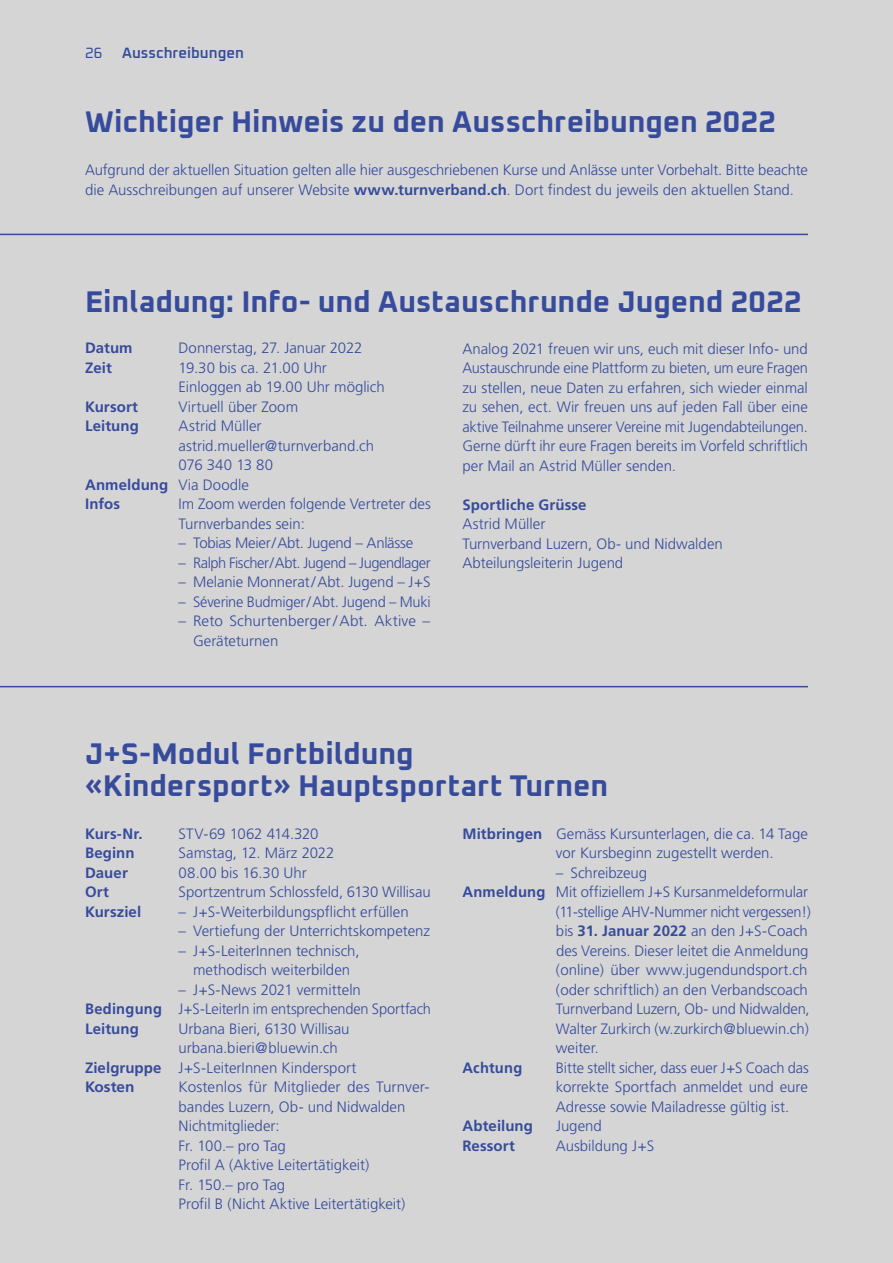
<style>
.page{position:relative;width:893px;height:1263px;background:#d5d5d5}
.page>*{position:absolute;margin:0;border:0;box-sizing:border-box;transform-origin:0 0}
.t1{font:700 30px/31.5px "Oxanium";letter-spacing:-.005em;color:#364b9b}
.t2{font:300 15px/19.5px "Frutiger";letter-spacing:-.005em;color:#364b9b}
.t3{font:700 15px "Frutiger";letter-spacing:.005em;color:#364b9b}
.t4{font:300 15px "Frutiger";letter-spacing:-.03em;color:#364b9b}
.t5{font:600 15px "Oxanium";color:#364b9b}
.t6{font:15px "Oxanium";color:#364b9b}
.s1{font-weight:700}
.s2{font-weight:300}
</style>
<div class="page">
<hr style="left:0;top:234px;width:808px;height:1px;background:#364b9b">
<hr style="left:0;top:686px;width:808px;height:1px;background:#364b9b">
<p class="t6" style="left:85px;top:43px;width:19px">26</p>
<p class="t5" style="left:122px;top:43px;width:123px">Ausschreibungen</p>
<h1 class="t1" style="left:85px;top:104px;width:692px">Wichtiger Hinweis zu den Ausschreibungen 2022</h1>
<p class="t2" style="left:85px;top:160px;width:724px">Aufgrund der aktuellen Situation gelten alle hier ausgeschriebenen Kurse und Anlässe unter Vorbehalt. Bitte beachte die Ausschreibungen auf unserer Website <span class="s1">www.turnverband.ch</span>. Dort findest du jeweils den aktuellen Stand.</p>
<h1 class="t1" style="left:85px;top:285px;width:718px">Einladung: Info- und Austauschrunde Jugend 2022</h1>
<p class="t3" style="left:85px;top:339px;width:49px">Datum</p>
<p class="t2" style="left:179px;top:338px;width:186px">Donnerstag, 27. Januar 2022</p>
<p class="t3" style="left:85px;top:359px;width:28px">Zeit</p>
<p class="t2" style="left:179px;top:358px;width:208px">19.30 bis ca. 21.00 Uhr<br>Einloggen ab 19.00 Uhr möglich</p>
<p class="t3" style="left:85px;top:398px;width:55px">Kursort</p>
<p class="t2" style="left:179px;top:397px;width:121px">Virtuell über Zoom</p>
<p class="t3" style="left:85px;top:417px;width:55px">Leitung</p>
<p class="t2" style="left:179px;top:416px;width:84px">Astrid Müller</p>
<p class="t2" style="left:179px;top:436px;width:197px">astrid.mueller@turnverband.ch</p>
<p class="t2" style="left:179px;top:455px;width:96px">076 340 13 80</p>
<p class="t3" style="left:85px;top:476px;width:165px">Anmeldung <span class="s2">Via Doodle</span></p>
<p class="t3" style="left:85px;top:495px;width:37px">Infos</p>
<p class="t2" style="left:179px;top:494px;width:254px">Im Zoom werden folgende Vertreter des<br>Turnverbandes sein:</p>
<p class="t2" style="left:179px;top:533px;width:236px">– Tobias Meier/Abt. Jugend – Anlässe</p>
<p class="t4" style="left:179px;top:554px;width:254px">– Ralph Fischer/Abt. Jugend – Jugendlager</p>
<p class="t2" style="left:179px;top:572px;width:254px">– Melanie Monnerat/Abt. Jugend – J+S</p>
<p class="t2" style="left:179px;top:592px;width:254px">– Séverine Budmiger/Abt. Jugend – Muki</p>
<p class="t2" style="left:193px;top:611px;width:239px;text-indent:-14px">– Reto Schurtenberger/Abt. Aktive –<br>Geräteturnen</p>
<p class="t2" style="left:462px;top:339px;width:347px;text-align:justify">Analog 2021 freuen wir uns, euch mit dieser Info- und Austauschrunde eine Plattform zu bieten, um eure Fragen zu stellen, neue Daten zu erfahren, sich wieder einmal zu sehen, ect. Wir freuen uns auf jeden Fall über eine aktive Teilnahme unserer Vereine mit Jugendabteilungen.<br>Gerne dürft ihr eure Fragen bereits im Vorfeld schriftlich per Mail an Astrid Müller senden.</p>
<p class="t3" style="left:462px;top:496px;width:126px">Sportliche Grüsse</p>
<p class="t2" style="left:462px;top:514px;width:262px">Astrid Müller<br>Turnverband Luzern, Ob- und Nidwalden<br>Abteilungsleiterin Jugend</p>
<h1 class="t1" style="left:85px;top:737px;width:525px">J+S-Modul Fortbildung «Kindersport» Hauptsportart Turnen</h1>
<p class="t3" style="left:85px;top:824px;width:59px">Kurs-Nr.</p>
<p class="t2" style="left:179px;top:823px;width:141px">STV-69 1062 414.320</p>
<p class="t3" style="left:85px;top:844px;width:51px">Beginn</p>
<p class="t2" style="left:179px;top:843px;width:157px">Samstag, 12. März 2022</p>
<p class="t3" style="left:85px;top:863px;width:44px">Dauer</p>
<p class="t2" style="left:179px;top:862px;width:130px">08.00 bis 16.30 Uhr</p>
<p class="t3" style="left:85px;top:883px;width:25px">Ort</p>
<p class="t2" style="left:179px;top:882px;width:254px">Sportzentrum Schlossfeld, 6130 Willisau</p>
<p class="t3" style="left:85px;top:902px;width:58px">Kursziel</p>
<p class="t2" style="left:179px;top:901px;width:232px">– J+S-Weiterbildungspflicht erfüllen</p>
<p class="t2" style="left:179px;top:921px;width:253px">– Vertiefung der Unterrichtskompetenz</p>
<p class="t2" style="left:179px;top:940px;width:182px;text-align:center">– J+S-LeiterInnen technisch, methodisch weiterbilden</p>
<p class="t2" style="left:85px;top:979px;width:347px;text-indent:94px">– J+S-News 2021 vermitteln<br><span class="s1">Bedingung</span> J+S-LeiterIn im entsprechenden Sportfach<br><span class="s1">Leitung</span></p>
<p class="t2" style="left:179px;top:1018px;width:172px">Urbana Bieri, 6130 Willisau</p>
<p class="t2" style="left:179px;top:1038px;width:161px">urbana.bieri@bluewin.ch</p>
<p class="t2" style="left:85px;top:1057px;width:273px"><span class="s1">Zielgruppe</span> J+S-LeiterInnen Kindersport</p>
<p class="t3" style="left:85px;top:1078px;width:51px">Kosten</p>
<p class="t2" style="left:179px;top:1077px;width:252px">Kostenlos für Mitglieder des Turnver&shy;bandes Luzern, Ob- und Nidwalden<br>Nichtmitglieder:<br>Fr. 100.– pro Tag<br>Profil A (Aktive Leitertätigkeit)<br>Fr. 150.– pro Tag<br>Profil B (Nicht Aktive Leitertätigkeit)</p>
<p class="t2" style="left:556px;top:824px;width:253px;text-indent:-94px"><span class="s1">Mitbringen</span> Gemäss Kursunterlagen, die ca. 14 Tage vor Kursbeginn zugestellt werden.</p>
<p class="t2" style="left:556px;top:863px;width:93px">– Schreibzeug</p>
<p class="t2" style="left:462px;top:882px;width:347px"><span class="s1">Anmeldung</span> Mit offiziellem J+S Kursanmeldeformular</p>
<p class="t2" style="left:556px;top:902px;width:256px">(11-stellige AHV-Nummer nicht vergessen!)</p>
<p class="t2" style="left:556px;top:921px;width:253px">bis <span class="s1">31. Januar 2022</span> an den J+S-Coach</p>
<p class="t2" style="left:556px;top:941px;width:254px">des Vereins. Dieser leitet die Anmeldung</p>
<p class="t2" style="left:556px;top:960px;width:253px">(online) über www.jugendundsport.ch</p>
<p class="t2" style="left:556px;top:980px;width:253px">(oder schriftlich) an den Verbandscoach</p>
<p class="t2" style="left:556px;top:999px;width:255px">Turnverband Luzern, Ob- und Nidwalden,</p>
<p class="t2" style="left:556px;top:1019px;width:254px">Walter Zurkirch (w.zurkirch@bluewin.ch)</p>
<p class="t2" style="left:556px;top:1038px;width:44px">weiter.</p>
<p class="t3" style="left:462px;top:1059px;width:61px">Achtung</p>
<p class="t2" style="left:556px;top:1058px;width:254px;text-align:justify">Bitte stellt sicher, dass euer J+S Coach das korrekte Sportfach anmeldet und eure Adresse sowie Mailadresse gültig ist.</p>
<p class="t3" style="left:462px;top:1117px;width:72px">Abteilung</p>
<p class="t2" style="left:556px;top:1116px;width:47px">Jugend</p>
<p class="t3" style="left:462px;top:1137px;width:54px">Ressort</p>
<p class="t2" style="left:556px;top:1136px;width:100px">Ausbildung J+S</p>
</div>
